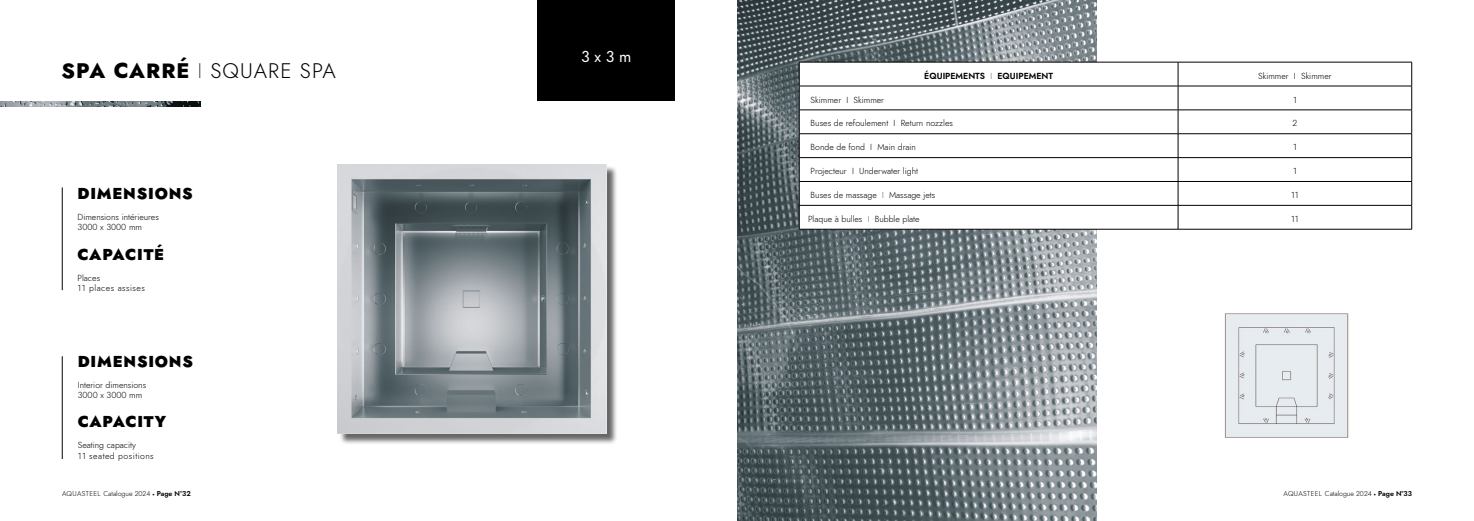
<style>
.page{position:relative;width:1474px;height:521px;background:#fff}
.page>*{position:absolute;margin:0;border:0;box-sizing:border-box;transform-origin:0 0}
.t1{font:300 21px "Jost";letter-spacing:.05em;color:#000}
.t2{font:900 15.75px "Jost";letter-spacing:.05em;color:#000}
.t3{font:15.75px "Jost";color:#fff}
.t4{font:300 8.75px/10.5px "Jost";color:#000}
.t5{font:300 8.75px/10.5px "Jost";letter-spacing:.05em;color:#000}
.t6{font:8.75px "Jost Semi";color:#000}
.t7{font:300 7px "Jost";color:#000}
.s1{font-weight:800}
.s2{font-weight:100}
.s3{font-family:"Jost";font-weight:100}
.s4{font-family:"Calibri";font-weight:700;font-size:4.38px}
.s5{font-family:"Jost Semi";font-weight:400}
</style>
<div class="page">
<hr style="left:62px;top:356px;width:1px;height:103px;background:#000">
<div style="left:538px;top:0;width:137px;height:100px;background:#000"></div>
<hr style="left:62px;top:187px;width:1px;height:103px;background:#000">
<img style="left:737px;top:0;width:359px;height:521px">
<svg style="left:800px;top:63px;width:611px;height:166px"></svg>
<hr style="left:799px;top:110px;width:379px;height:1px;background:#000">
<hr style="left:1178px;top:110px;width:233px;height:1px;background:#000">
<hr style="left:799px;top:133px;width:379px;height:1px;background:#000">
<hr style="left:1178px;top:133px;width:233px;height:1px;background:#000">
<hr style="left:799px;top:157px;width:379px;height:1px;background:#000">
<hr style="left:1178px;top:157px;width:233px;height:1px;background:#000">
<hr style="left:799px;top:181px;width:379px;height:1px;background:#000">
<hr style="left:1178px;top:181px;width:233px;height:1px;background:#000">
<hr style="left:799px;top:205px;width:379px;height:1px;background:#000">
<hr style="left:1178px;top:205px;width:233px;height:1px;background:#000">
<svg style="left:1177px;top:63px;width:1px;height:166px"></svg>
<hr style="left:799px;top:229px;width:379px;height:1px;background:#000">
<hr style="left:1178px;top:229px;width:233px;height:1px;background:#000">
<hr style="left:799px;top:62px;width:379px;height:1px;background:#000">
<svg style="left:799px;top:62px;width:1px;height:167px"></svg>
<hr style="left:1178px;top:62px;width:233px;height:1px;background:#000">
<svg style="left:1411px;top:62px;width:1px;height:167px"></svg>
<hr style="left:799px;top:86px;width:379px;height:1px;background:#000">
<hr style="left:1178px;top:86px;width:233px;height:1px;background:#000">
<img style="left:0;top:102px;width:201px;height:5px">
<div style="left:339px;top:166px;width:279px;height:278px;background:#000;opacity:.6"></div>
<img style="left:338px;top:164px;width:268px;height:269px">
<img style="left:1224px;top:313px;width:124px;height:125px">
<h1 class="t1" style="left:62px;top:56px;width:276px"><span class="s1">SPA CARRÉ</span> <span class="s2">I</span> SQUARE SPA</h1>
<h2 class="t2" style="left:78px;top:182px;width:117px">DIMENSIONS</h2>
<p class="t4" style="left:78px;top:212px;width:83px">Dimensions intérieures<br>3000 x 3000 mm</p>
<h2 class="t2" style="left:78px;top:243px;width:88px">CAPACITÉ</h2>
<p class="t5" style="left:78px;top:272px;width:69px">Places<br>11 places assises</p>
<h2 class="t2" style="left:78px;top:350px;width:117px">DIMENSIONS</h2>
<p class="t4" style="left:78px;top:379px;width:70px">Interior dimensions<br>3000 x 3000 mm</p>
<h2 class="t2" style="left:78px;top:411px;width:90px">CAPACITY</h2>
<p class="t5" style="left:78px;top:440px;width:77px">Seating capacity<br>11 seated positions</p>
<h2 class="t3" style="left:581px;top:46px;width:52px">3 x 3 m</h2>
<p class="t6" style="left:924px;top:70px;width:130px">ÉQUIPEMENTS <span class="s3">I</span> EQUIPEMENT</p>
<p class="t4" style="left:1258px;top:71px;width:75px">Skimmer I Skimmer</p>
<p class="t4" style="left:810px;top:94px;width:75px">Skimmer I Skimmer</p>
<p class="t4" style="left:1292px;top:94px;width:5px">1</p>
<p class="t4" style="left:810px;top:118px;width:144px">Buses de refoulement I Return nozzles</p>
<p class="t4" style="left:1292px;top:118px;width:6px">2</p>
<p class="t4" style="left:810px;top:142px;width:107px">Bonde de fond I Main drain</p>
<p class="t4" style="left:1292px;top:142px;width:5px">1</p>
<p class="t4" style="left:810px;top:166px;width:109px">Projecteur I Underwater light</p>
<p class="t4" style="left:1292px;top:166px;width:5px">1</p>
<p class="t4" style="left:810px;top:190px;width:126px">Buses de massage <span class="s2">I</span> Massage jets</p>
<p class="t4" style="left:1291px;top:190px;width:9px">11</p>
<p class="t4" style="left:808px;top:214px;width:113px">Plaque à bulles <span class="s2">I</span> Bubble plate</p>
<p class="t4" style="left:1291px;top:214px;width:9px">11</p>
<p class="t7" style="left:62px;top:489px;width:130px">AQUASTEEL Catalogue 2024 <span class="s4">•</span> <span class="s5">Page N°32</span></p>
<p class="t7" style="left:1283px;top:489px;width:130px">AQUASTEEL Catalogue 2024 <span class="s4">•</span> <span class="s5">Page N°33</span></p>
</div>
